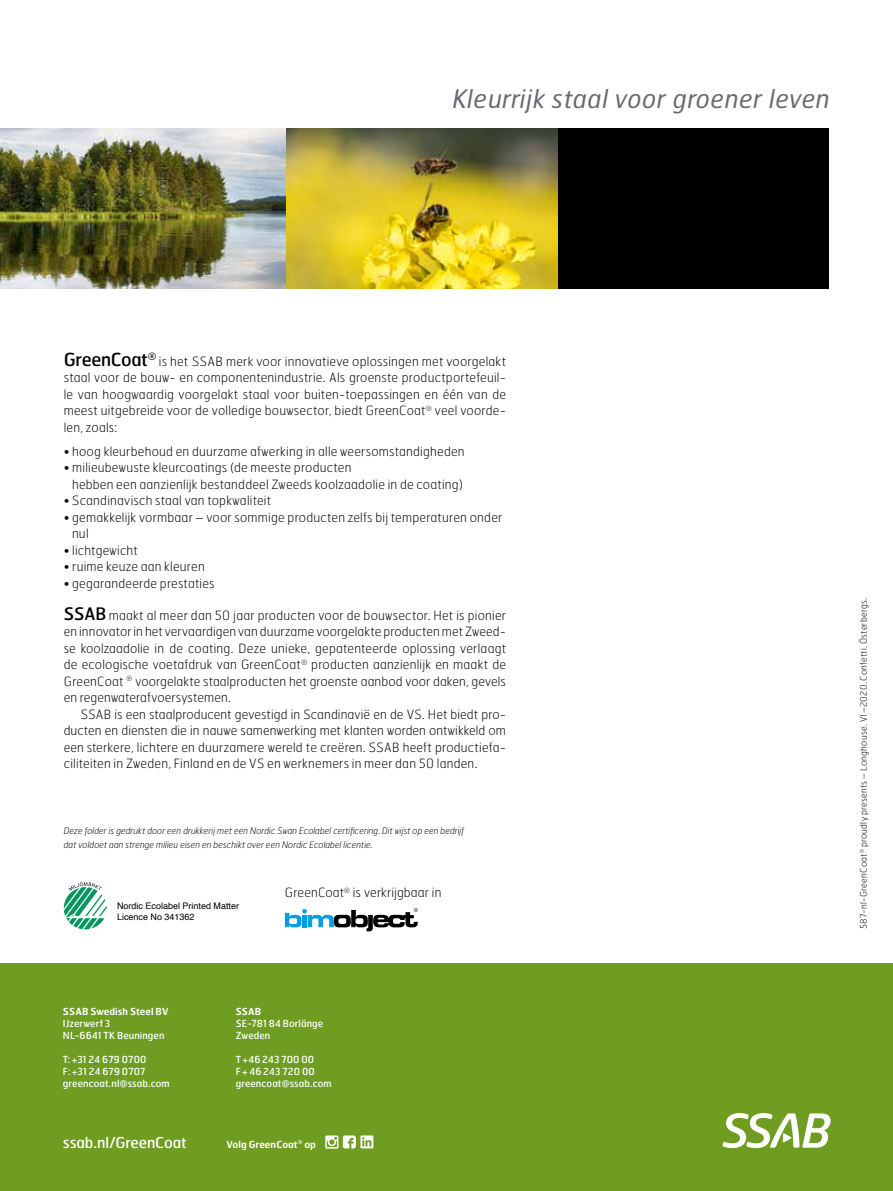
<style>
.page{position:relative;width:893px;height:1191px;background:#fff}
.page>*{position:absolute;margin:0;border:0;box-sizing:border-box;transform-origin:0 0}
.t1{font:italic 25.5px "Hermes FB";letter-spacing:.02em;color:#696b72}
.t2{font:18px "Hermes FB";letter-spacing:-.02em;color:#000}
.t3{font:15px "Hermes FB";letter-spacing:-.01em;color:#fff}
.t4{font:100 12.75px/16.5px "Hermes FB";letter-spacing:.015em;color:#000;text-align:justify}
.t5{font:9.75px/12px "Hermes FB";letter-spacing:.01em;color:#fff}
.t6{font:600 9.75px "Hermes FB";letter-spacing:.005em;color:#fff}
.t7{font:italic 100 9px/13.5px "Hermes FB";color:#000}
.t8{font:100 9px "Hermes FB";letter-spacing:.03em;color:#000}
.t9{font:9px/10.8px "Helvetica";color:#000}
.s1{font-weight:400;font-size:17.25px}
</style>
<div class="page">
<img style="left:0;top:128px;width:557px;height:160px">
<div style="left:557px;top:128px;width:272px;height:160px;background:#010102"></div>
<div style="left:0;top:963px;width:893px;height:228px;background:#6f9d21"></div>
<svg style="left:723px;top:1113px;width:108px;height:35px"></svg>
<svg style="left:64px;top:881px;width:43px;height:48px"></svg>
<svg style="left:325px;top:1135px;width:48px;height:13px"></svg>
<svg style="left:285px;top:908px;width:133px;height:23px"></svg>
<h1 class="t1" style="left:453px;top:83px;width:379px">Kleurrijk staal voor groener leven</h1>
<h2 class="t2" style="left:64px;top:348px;width:94px">GreenCoat<sup>®</sup></h2>
<p class="t4" style="left:64px;top:353px;width:444px;text-indent:95px">is het SSAB merk voor innovatieve oplossingen met voorgelakt staal voor de bouw- en componentenindustrie. Als groenste productportefeuil&shy;le van hoogwaardig voorgelakt staal voor buiten-toepassingen en één van de meest uitgebreide voor de volledige bouwsector, biedt GreenCoat<sup>®</sup> veel voorde&shy;len, zoals:</p>
<p class="t4" style="left:64px;top:443px;width:402px">• hoog kleurbehoud en duurzame afwerking in alle weersomstandigheden</p>
<p class="t4" style="left:72px;top:459px;width:393px;text-indent:-8px">• milieubewuste kleurcoatings (de meeste producten<br>hebben een aanzienlijk bestanddeel Zweeds koolzaadolie in de coating)</p>
<p class="t4" style="left:64px;top:492px;width:209px">• Scandinavisch staal van topkwaliteit</p>
<p class="t4" style="left:72px;top:509px;width:432px;text-indent:-8px">• gemakkelijk vormbaar – voor sommige producten zelfs bij temperaturen onder nul</p>
<p class="t4" style="left:64px;top:542px;width:76px">• lichtgewicht</p>
<p class="t4" style="left:64px;top:558px;width:142px">• ruime keuze aan kleuren</p>
<p class="t4" style="left:64px;top:575px;width:152px">• gegarandeerde prestaties</p>
<p class="t4" style="left:64px;top:606px;width:444px"><span class="s1">SSAB</span> maakt al meer dan 50 jaar producten voor de bouwsector. Het is pionier en innovator in het vervaardigen van duurzame voorgelakte producten met Zweed&shy;se koolzaadolie in de coating. Deze unieke, gepatenteerde oplossing verlaagt de ecologische voetafdruk van GreenCoat<sup>®</sup> producten aanzienlijk en maakt de GreenCoat <sup>®</sup> voorgelakte staalproducten het groenste aanbod voor daken, gevels en regenwaterafvoersystemen.</p>
<p class="t4" style="left:64px;top:705px;width:444px;text-indent:17px">SSAB is een staalproducent gevestigd in Scandinavië en de VS. Het biedt pro&shy;ducten en diensten die in nauwe samenwerking met klanten worden ontwikkeld om een sterkere, lichtere en duurzamere wereld te creëren. SSAB heeft productiefa&shy;ciliteiten in Zweden, Finland en de VS en werknemers in meer dan 50 landen.</p>
<p class="t7" style="left:64px;top:824px;width:402px">Deze folder is gedrukt door een drukkerij met een Nordic Swan Ecolabel certificering. Dit wijst op een bedrijf dat voldoet aan strenge milieu eisen en beschikt over een Nordic Ecolabel licentie.</p>
<p class="t9" style="left:117px;top:900px;width:124px">Nordic Ecolabel Printed Matter<br>Licence No 341362</p>
<p class="t4" style="left:285px;top:884px;width:158px">GreenCoat<sup>®</sup> is verkrijgbaar in</p>
<p class="t6" style="left:63px;top:1005px;width:107px">SSAB Swedish Steel BV</p>
<p class="t5" style="left:63px;top:1017px;width:103px">IJzerwerf 3<br>NL-6641 TK Beuningen</p>
<p class="t5" style="left:63px;top:1053px;width:108px">T: +31 24 679 0700<br>F: +31 24 679 0707 greencoat.nl@ssab.com</p>
<p class="t3" style="left:63px;top:1132px;width:125px">ssab.nl/GreenCoat</p>
<p class="t6" style="left:236px;top:1005px;width:27px">SSAB</p>
<p class="t5" style="left:236px;top:1017px;width:89px">SE-781 84 Borlänge<br>Zweden</p>
<p class="t5" style="left:236px;top:1053px;width:98px">T +46 243 700 00<br>F + 46 243 720 00 greencoat@ssab.com</p>
<p class="t6" style="left:226px;top:1137px;width:91px">Volg GreenCoat<sup>®</sup> op</p>
<p class="t8" style="left:858px;top:929px;width:333px;rotate:-90deg">587-nl-GreenCoat<sup>®</sup> proudly presents – Longhouse. V1–2020. Confetti. Österbergs.</p>
</div>
